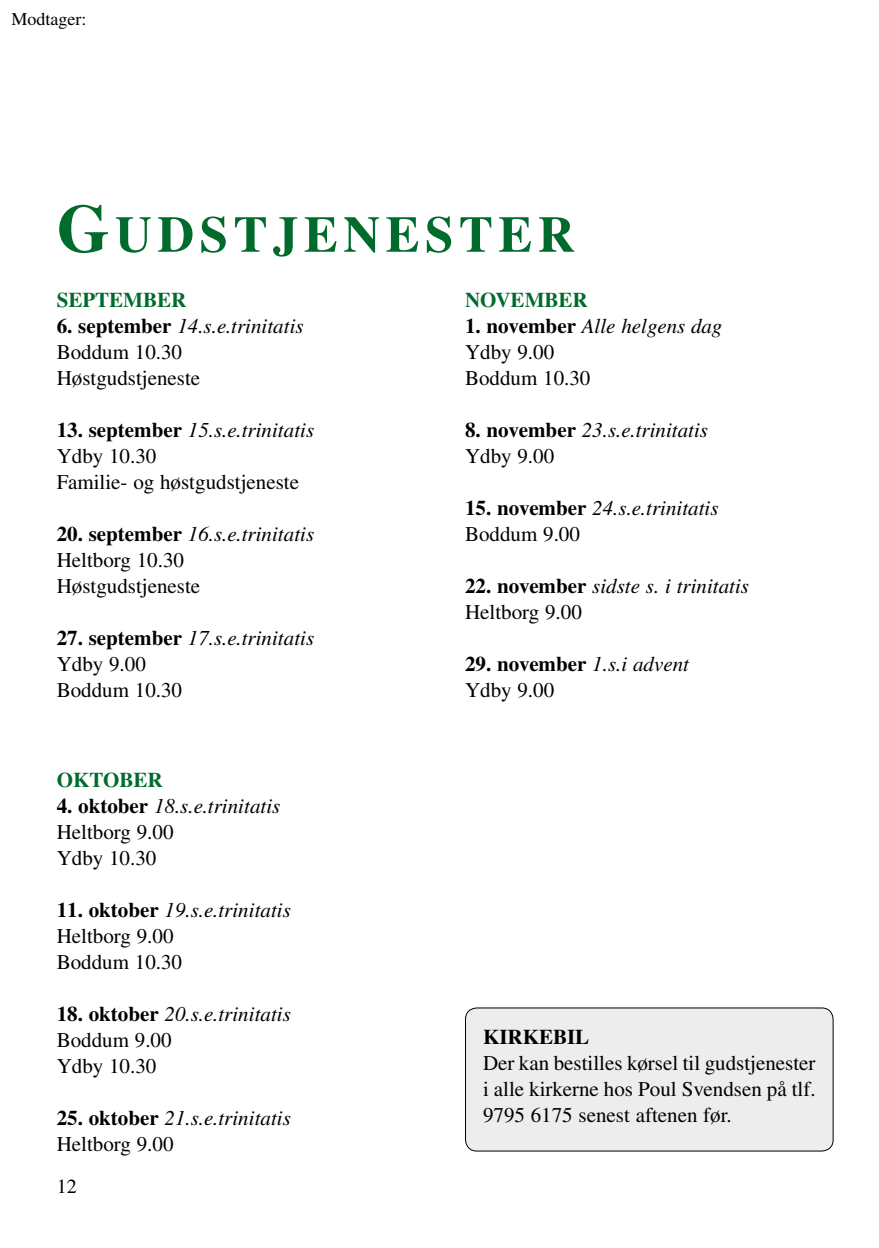
<style>
.page{position:relative;width:879px;height:1248px;background:#fff}
.page>*{position:absolute;margin:0;border:0;box-sizing:border-box;transform-origin:0 0}
.t1{font:700 51px "Times";letter-spacing:.105em;color:#006b2d}
.t2{font:21px/26px "Times";color:#000}
.t3{font:italic 21px/26px "Times";color:#000}
.t4{font:700 21px/26px "Times";color:#000}
.t5{font:700 21px "Times";color:#006b2d}
.t6{font:20px "Times";color:#000}
.t7{font:18px "Times";color:#000}
.s1{font-size:68px}
.s2{font-weight:700}
.s3{font-style:italic}
.s4{font-weight:700;font-style:normal}
.s5{font-style:normal}
.s6{font-weight:400;font-style:italic}
.s7{font-weight:400}
</style>
<div class="page">
<div style="left:465px;top:1007px;width:368px;height:143px;background:#ededed;border-radius:11px"></div>
<div style="left:465px;top:1007px;width:368px;height:144px;border:1px solid #000;border-radius:11px"></div>
<p class="t7" style="left:11px;top:9px;width:76px">Modtager:</p>
<h1 class="t1" style="left:57px;top:204px;width:519px"><span class="s1">G</span>UDSTJENESTER</h1>
<p class="t5" style="left:57px;top:287px;width:131px">SEPTEMBER</p>
<p class="t2" style="left:57px;top:313px;width:248px"><span class="s2">6. september</span> <span class="s3">14.s.e.trinitatis<br></span>Boddum 10.30<br>Høstgudstjeneste</p>
<p class="t2" style="left:57px;top:417px;width:259px"><span class="s2">13. september</span> <span class="s3">15.s.e.trinitatis<br></span>Ydby 10.30<br>Familie- og høstgudstjeneste</p>
<p class="t2" style="left:57px;top:521px;width:259px"><span class="s2">20. september</span> <span class="s3">16.s.e.trinitatis<br></span>Heltborg 10.30<br>Høstgudstjeneste</p>
<p class="t2" style="left:57px;top:625px;width:259px"><span class="s2">27. september</span> <span class="s3">17.s.e.trinitatis<br></span>Ydby 9.00<br>Boddum 10.30</p>
<p class="t5" style="left:465px;top:287px;width:62px">November</p>
<p class="t2" style="left:465px;top:313px;width:259px"><span class="s2">1. november</span> <span class="s3">Alle helgens dag<br></span>Ydby 9.00<br>Boddum 10.30</p>
<p class="t3" style="left:465px;top:417px;width:244px"><span class="s4">8. november</span> 23.s.e.trinitatis<br><span class="s5">Ydby 9.00</span></p>
<p class="t3" style="left:465px;top:495px;width:255px"><span class="s4">15. november</span> 24.s.e.trinitatis<br><span class="s5">Boddum 9.00</span></p>
<p class="t3" style="left:465px;top:573px;width:285px"><span class="s4">22. november</span> sidste s. i trinitatis<br><span class="s5">Heltborg 9.00</span></p>
<p class="t4" style="left:465px;top:650px;width:225px">29. november <span class="s6">1.s.i advent<br></span><span class="s7">Ydby 9.00</span></p>
<p class="t5" style="left:57px;top:767px;width:78px">Oktober</p>
<p class="t2" style="left:57px;top:793px;width:225px"><span class="s2">4. oktober</span> <span class="s3">18.s.e.trinitatis<br></span>Heltborg 9.00<br>Ydby 10.30</p>
<p class="t2" style="left:57px;top:897px;width:236px"><span class="s2">11. oktober</span> <span class="s3">19.s.e.trinitatis<br></span>Heltborg 9.00<br>Boddum 10.30</p>
<p class="t2" style="left:57px;top:1001px;width:236px"><span class="s2">18. oktober</span> <span class="s3">20.s.e.trinitatis<br></span>Boddum 9.00<br>Ydby 10.30</p>
<p class="t3" style="left:57px;top:1105px;width:236px"><span class="s4">25. oktober</span> 21.s.e.trinitatis<br><span class="s5">Heltborg 9.00</span></p>
<p class="t6" style="left:57px;top:1174px;width:21px">12</p>
<p class="t4" style="left:483px;top:1023px;width:31px">Kirkebil</p>
<p class="t2" style="left:483px;top:1049px;width:334px;text-align:justify">Der kan bestilles kørsel til gudstjenester i alle kirkerne hos Poul Svendsen på tlf.<br>9795 6175 senest aftenen før.</p>
</div>
